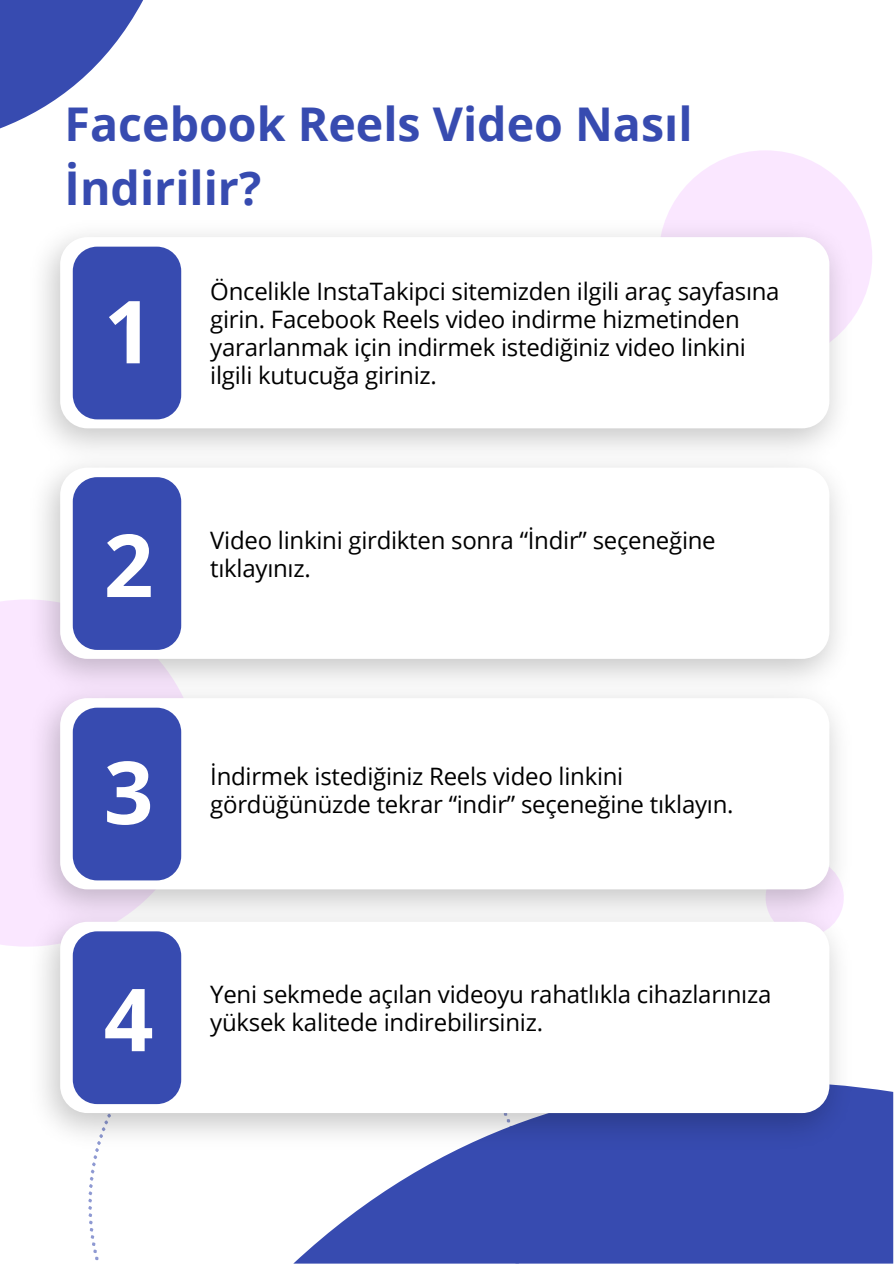
<style>
.page{position:relative;width:894px;height:1264px;background:#fff}
.page>*{position:absolute;margin:0;border:0;box-sizing:border-box;transform-origin:0 0}
.t1{font:700 87px "Open Sans";color:#fff}
.t2{font:700 46.5px/64.2px "Open Sans";color:#374bb0}
.t3{font:24px/28.2px "Open Sans";letter-spacing:-.01em;color:#000}
</style>
<div class="page">
<svg style="left:667px;top:150px;width:205px;height:165px;fill:#fae7ff"></svg>
<div style="left:0;top:599px;width:201px;height:347px;background:#fae7ff"></div>
<svg style="left:294px;top:1087px;width:599px;height:176px;background:#4d5fb9"></svg>
<svg style="left:0;top:0;width:143px;height:128px"></svg>
<img style="left:25px;top:216px;width:830px;height:937px">
<div style="left:60px;top:237px;width:769px;height:191px;background:#fff;border-radius:27px"></div>
<div style="left:73px;top:247px;width:108px;height:172px;background:#374bb0;border-radius:24px"></div>
<div style="left:60px;top:467px;width:769px;height:192px;background:#fff;border-radius:27px"></div>
<div style="left:73px;top:477px;width:108px;height:173px;background:#374bb0;border-radius:24px"></div>
<div style="left:60px;top:698px;width:769px;height:191px;background:#fff;border-radius:27px"></div>
<div style="left:73px;top:707px;width:108px;height:173px;background:#374bb0;border-radius:24px"></div>
<div style="left:60px;top:921px;width:769px;height:192px;background:#fff;border-radius:27px"></div>
<div style="left:73px;top:931px;width:108px;height:173px;background:#374bb0;border-radius:24px"></div>
<h2 class="t2" style="left:65px;top:90px;width:629px">Facebook Reels Video Nasıl<br>İndirilir?</h2>
<h1 class="t1" style="left:104px;top:270px;width:51px">1</h1>
<h1 class="t1" style="left:104px;top:504px;width:51px">2</h1>
<p class="t3" style="left:210px;top:276px;width:570px">Öncelikle InstaTakipci sitemizden ilgili araç sayfasına girin. Facebook Reels video indirme hizmetinden yararlanmak için indirmek istediğiniz video linkini ilgili kutucuğa giriniz.</p>
<p class="t3" style="left:210px;top:525px;width:507px">Video linkini girdikten sonra “İndir” seçeneğine tıklayınız.</p>
<h1 class="t1" style="left:104px;top:731px;width:51px">3</h1>
<p class="t3" style="left:210px;top:761px;width:524px">İndirmek istediğiniz Reels video linkini gördüğünüzde tekrar “indir” seçeneğine tıklayın.</p>
<h1 class="t1" style="left:104px;top:958px;width:51px">4</h1>
<p class="t3" style="left:210px;top:979px;width:562px">Yeni sekmede açılan videoyu rahatlıkla cihazlarınıza yüksek kalitede indirebilirsiniz.</p>
</div>
